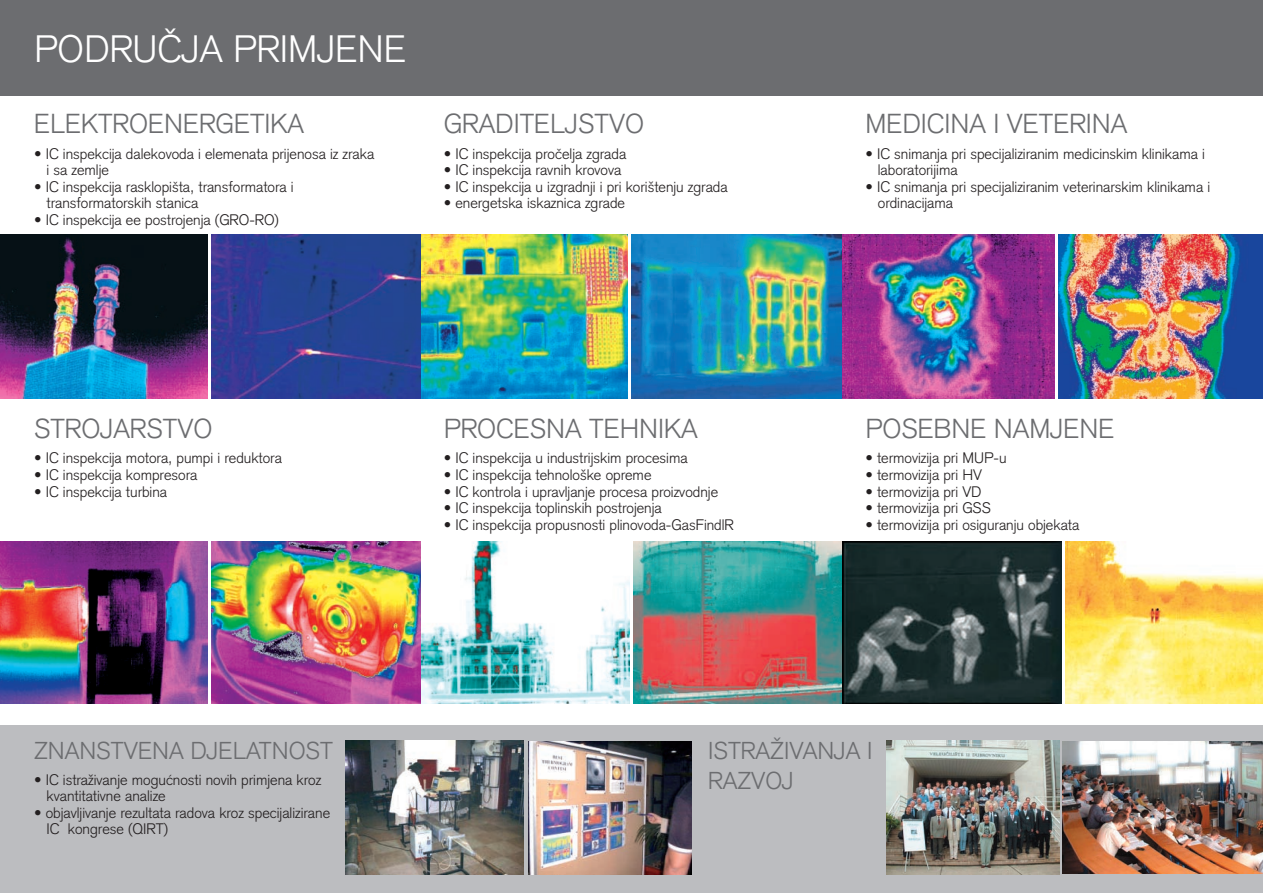
<style>
.page{position:relative;width:1263px;height:893px;background:#fff}
.page>*{position:absolute;margin:0;border:0;box-sizing:border-box;transform-origin:0 0}
.t1{font:300 37.5px "Akzidenz Grotesk";color:#fff}
.t2{font:300 27px "Akzidenz Grotesk";color:#6c6d70}
.t3{font:300 24px/30px "Akzidenz Grotesk";color:#6c6d70}
.t4{font:300 15px/16.5px "Akzidenz Grotesk";color:#231f20}
</style>
<div class="page">
<img style="left:631px;top:235px;width:423px;height:164px">
<img style="left:421px;top:541px;width:208px;height:162px">
<div style="left:0;top:725px;width:1263px;height:168px;background:#bcbdc0"></div>
<img style="left:212px;top:235px;width:415px;height:164px">
<img style="left:0;top:235px;width:208px;height:164px">
<div style="left:0;top:0;width:1263px;height:95px;background:#6c6d70"></div>
<img style="left:0;top:541px;width:208px;height:163px">
<img style="left:211px;top:541px;width:210px;height:163px">
<img style="left:1058px;top:235px;width:205px;height:164px">
<img style="left:1065px;top:541px;width:198px;height:163px">
<img style="left:633px;top:541px;width:428px;height:163px">
<img style="left:529px;top:741px;width:162px;height:134px">
<img style="left:345px;top:741px;width:178px;height:134px">
<img style="left:887px;top:741px;width:172px;height:133px">
<img style="left:1063px;top:741px;width:200px;height:133px">
<h1 class="t1" style="left:34px;top:27px;width:374px">PODRU»JA PRIMJENE</h1>
<h2 class="t2" style="left:34px;top:108px;width:272px">ELEKTROENERGETIKA</h2>
<p class="t4" style="left:47px;top:146px;width:329px;text-indent:-13px">• IC inspekcija dalekovoda i elemenata prijenosa iz zraka i sa zemlje</p>
<p class="t4" style="left:47px;top:179px;width:249px;text-indent:-13px">• IC inspekcija rasklopiπta, transformatora i transformatorskih stanica</p>
<p class="t4" style="left:34px;top:212px;width:247px">• IC inspekcija ee postrojenja (GRO-RO)</p>
<h2 class="t2" style="left:444px;top:108px;width:202px">GRADITELJSTVO</h2>
<p class="t4" style="left:444px;top:146px;width:184px">• IC inspekcija proËelja zgrada</p>
<p class="t4" style="left:444px;top:162px;width:179px">• IC inspekcija ravnih krovova</p>
<p class="t4" style="left:444px;top:179px;width:285px">• IC inspekcija u izgradnji i pri korištenju zgrada</p>
<p class="t4" style="left:444px;top:195px;width:183px">• energetska iskaznica zgrade</p>
<h2 class="t2" style="left:34px;top:413px;width:180px">STROJARSTVO</h2>
<p class="t4" style="left:34px;top:450px;width:249px">• IC inspekcija motora, pumpi i reduktora</p>
<p class="t4" style="left:34px;top:467px;width:165px">• IC inspekcija kompresora</p>
<p class="t4" style="left:34px;top:483px;width:135px">• IC inspekcija turbina</p>
<h2 class="t2" style="left:444px;top:413px;width:256px">PROCESNA TEHNIKA</h2>
<p class="t4" style="left:444px;top:450px;width:245px">• IC inspekcija u industrijskim procesima</p>
<p class="t4" style="left:444px;top:467px;width:209px">• IC inspekcija tehnološke opreme</p>
<p class="t4" style="left:444px;top:483px;width:276px">• IC kontrola i upravljanje procesa proizvodnje</p>
<p class="t4" style="left:444px;top:500px;width:220px">• IC inspekcija toplinskih postrojenja</p>
<p class="t4" style="left:444px;top:516px;width:292px">• IC inspekcija propusnosti plinovoda-GasFindlR</p>
<h2 class="t2" style="left:865px;top:108px;width:264px">MEDICINA I VETERINA</h2>
<p class="t4" style="left:878px;top:146px;width:329px;text-indent:-13px">• IC snimanja pri specijaliziranim medicinskim klinikama i laboratorijima</p>
<p class="t4" style="left:878px;top:179px;width:334px;text-indent:-13px">• IC snimanja pri specijaliziranim veterinarskim klinikama i ordinacijama</p>
<h2 class="t2" style="left:865px;top:413px;width:251px">POSEBNE NAMJENE</h2>
<p class="t4" style="left:865px;top:450px;width:143px">• termovizija pri MUP-u</p>
<p class="t4" style="left:865px;top:467px;width:118px">• termovizija pri HV</p>
<p class="t4" style="left:865px;top:483px;width:118px">• termovizija pri VD</p>
<p class="t4" style="left:865px;top:500px;width:127px">• termovizija pri GSS</p>
<p class="t4" style="left:865px;top:516px;width:215px">• termovizija pri osiguranju objekata</p>
<h3 class="t3" style="left:34px;top:736px;width:301px">ZNANSTVENA DJELATNOST</h3>
<p class="t4" style="left:47px;top:771px;width:276px;text-indent:-13px">• IC istraživanje moguÊnosti novih primjena kroz kvantitativne analize</p>
<p class="t4" style="left:47px;top:804px;width:285px;text-indent:-13px">• objavljivanje rezultata radova kroz specijalizirane<br>IC kongrese (QIRT)</p>
<h3 class="t3" style="left:708px;top:736px;width:166px">ISTRAÆIVANJA I<br>RAZVOJ</h3>
</div>
